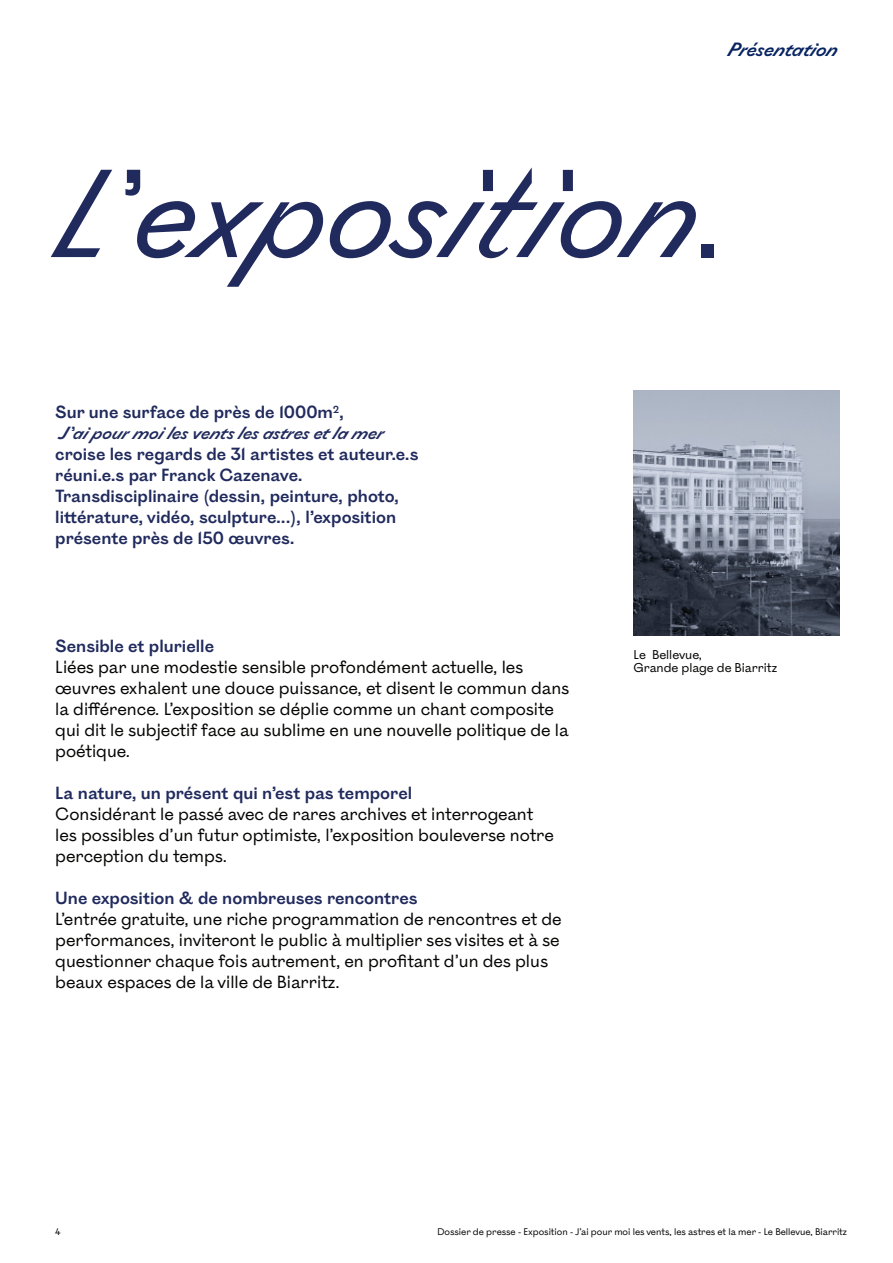
<style>
.page{position:relative;width:893px;height:1263px;background:#fff}
.page>*{position:absolute;margin:0;border:0;box-sizing:border-box;transform-origin:0 0}
.t1{font:italic 300 117px "Ostia Antica";color:#202a5d}
.t2{font:italic 18px "Ostia Antica";color:#072361}
.t3{font:300 16.5px/21px "Ostia Antica";color:#040503}
.t4{font:16.5px/21px "Ostia Antica";color:#202a5d}
.t5{font:italic 16.5px/21px "Ostia Antica";color:#202a5d}
.t6{font:300 12px/13.5px "Ostia Antica";color:#040503}
.t7{font:300 9px "Ostia Antica";color:#040503}
.s1{font-style:normal}
</style>
<div class="page">
<img style="left:634px;top:391px;width:206px;height:244px">
<p class="t2" style="left:728px;top:39px;width:111px">Présentation</p>
<h1 class="t1" style="left:55px;top:148px;width:682px">L’exposition.</h1>
<p class="t5" style="left:55px;top:402px;width:330px"><span class="s1">Sur une surface de près de 1000m</span><sup>2</sup><span class="s1">,<br></span>J’ai pour moi les vents les astres et la mer</p>
<p class="t4" style="left:55px;top:444px;width:365px">croise les regards de 31 artistes et auteur.e.s réuni.e.s par Franck Cazenave.<br>Transdisciplinaire (dessin, peinture, photo, littérature, vidéo, sculpture...), l’exposition présente près de 150 œuvres.</p>
<p class="t4" style="left:55px;top:636px;width:160px">Sensible et plurielle</p>
<p class="t3" style="left:55px;top:657px;width:516px">Liées par une modestie sensible profondément actuelle, les œuvres exhalent une douce puissance, et disent le commun dans la différence. L’exposition se déplie comme un chant composite qui dit le subjectif face au sublime en une nouvelle politique de la poétique.</p>
<p class="t4" style="left:55px;top:783px;width:359px">La nature, un présent qui n’est pas temporel</p>
<p class="t3" style="left:55px;top:804px;width:500px">Considérant le passé avec de rares archives et interrogeant les possibles d’un futur optimiste, l’exposition bouleverse notre perception du temps.</p>
<p class="t4" style="left:55px;top:888px;width:364px">Une exposition &amp; de nombreuses rencontres</p>
<p class="t3" style="left:55px;top:909px;width:508px">L’entrée gratuite, une riche programmation de rencontres et de performances, inviteront le public à multiplier ses visites et à se questionner chaque fois autrement, en profitant d’un des plus beaux espaces de la ville de Biarritz.</p>
<p class="t6" style="left:634px;top:648px;width:145px">Le Bellevue,<br>Grande plage de Biarritz</p>
<p class="t7" style="left:55px;top:1226px;width:7px">4</p>
<p class="t7" style="left:437px;top:1226px;width:411px">Dossier de presse - Exposition - J’ai pour moi les vents, les astres et la mer - Le Bellevue, Biarritz</p>
</div>
